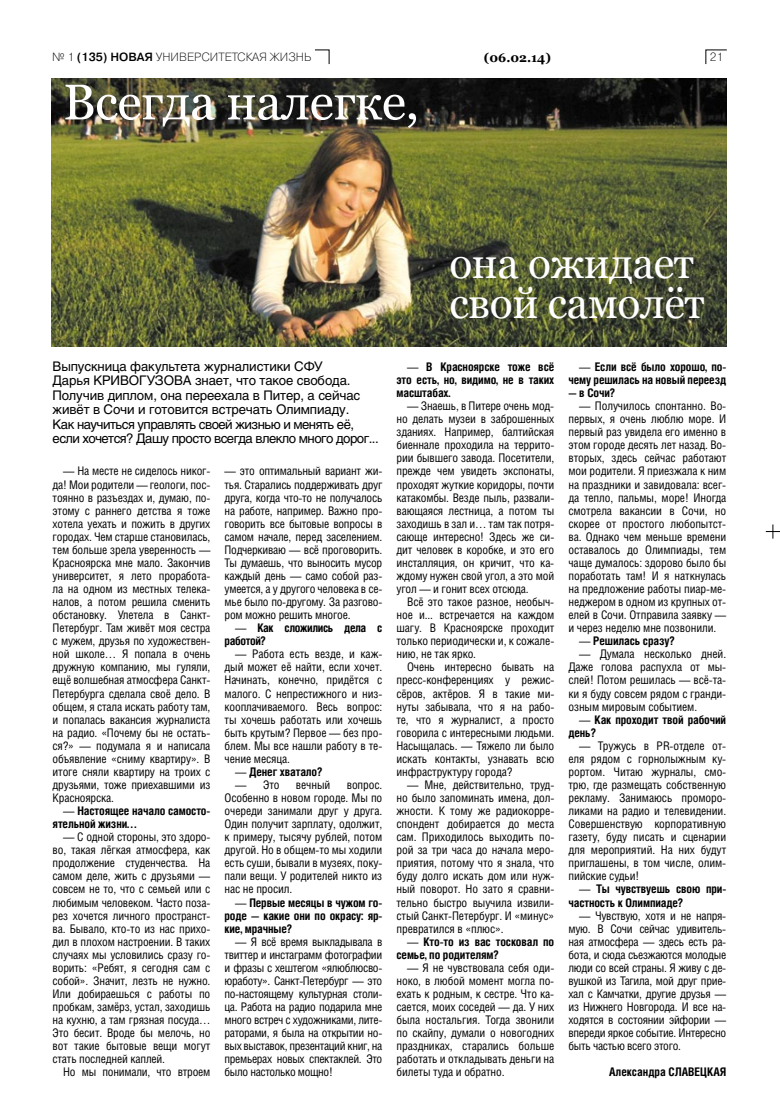
<style>
.page{position:relative;width:780px;height:1095px;background:#fff}
.page>*{position:absolute;margin:0;border:0;box-sizing:border-box;transform-origin:0 0}
.t1{font:50px "Georgia";letter-spacing:-.01em;color:#fff}
.t2{font:42.5px/40px "Georgia";letter-spacing:-.01em;color:#fff}
.t3{font:13.12px/14.5px "Helios C";letter-spacing:-.01em;color:#000}
.t4{font:700 12.5px "Georgia";color:#000}
.t5{font:11.88px/13.1px "Helios Cond C";letter-spacing:-.01em;color:#000;text-align:justify}
.t6{font:700 11.88px/13px "Helios Cond C";letter-spacing:-.01em;color:#000}
.t7{font:11.88px "Pragmatica Light C";color:#000}
.t8{font:700 11.88px/13.1px "Helios Cond C";letter-spacing:-.03em;color:#000}
.s1{font-weight:700}
.s2{font-weight:400}
</style>
<div class="page">
<img style="left:52px;top:79px;width:674px;height:268px">
<svg style="left:315px;top:49px;width:15px;height:15px"></svg>
<svg style="left:765px;top:524px;width:15px;height:15px"></svg>
<svg style="left:705px;top:49px;width:22px;height:16px"></svg>
<p class="t7" style="left:52px;top:51px;width:260px">№ 1 <span class="s1">(135) НОВАЯ</span> УНИВЕРСИТЕТСКАЯ ЖИЗНЬ</p>
<p class="t4" style="left:484px;top:49px;width:69px">(06.02.14)</p>
<p class="t7" style="left:709px;top:51px;width:15px">21</p>
<h1 class="t1" style="left:63px;top:72px;width:357px">Всегда налегке,</h1>
<h2 class="t2" style="left:449px;top:244px;width:257px">она ожидает свой самолёт</h2>
<p class="t3" style="left:53px;top:359px;width:327px">Выпускница факультета журналистики СФУ<br>Дарья КРИВОГУЗОВА знает, что такое свобода.<br>Получив диплом, она переехала в Питер, а сейчас живёт в Сочи и готовится встречать Олимпиаду.<br>Как научиться управлять своей жизнью и менять её, если хочется? Дашу просто всегда влекло много дорог...</p>
<p class="t5" style="left:53px;top:464px;width:159px;text-indent:11px">— На месте не сиделось никог&shy;да! Мои родители — геологи, пос&shy;тоянно в разъездах и, думаю, по&shy;этому с раннего детства я тоже хотела уехать и пожить в других городах. Чем старше становилась, тем больше зрела уверенность — Красноярска мне мало. Закончив университет, я лето проработа&shy;ла на одном из местных телека&shy;налов, а потом решила сменить обстановку. Улетела в Санкт-Петербург. Там живёт моя сестра с мужем, друзья по художествен&shy;ной школе… Я попала в очень дружную компанию, мы гуляли, ещё волшебная атмосфера Санкт-Петербурга сделала своё дело. В общем, я стала искать работу там, и попалась вакансия журналиста на радио. «Почему бы не остать&shy;ся?» — подумала я и написала объявление «сниму квартиру». В итоге сняли квартиру на троих с друзьями, тоже приехавшими из Красноярска.</p>
<p class="t6" style="left:53px;top:804px;width:159px;text-indent:11px"><span class="s2">—</span> Настоящее начало самосто&shy;ятельной жизни…</p>
<p class="t5" style="left:53px;top:830px;width:159px;text-indent:11px">— С одной стороны, это здоро&shy;во, такая лёгкая атмосфера, как продолжение студенчества. На самом деле, жить с друзьями — совсем не то, что с семьей или с любимым человеком. Часто поза&shy;рез хочется личного пространст&shy;ва. Бывало, кто-то из нас прихо&shy;дил в плохом настроении. В таких случаях мы условились сразу го&shy;ворить: «Ребят, я сегодня сам с собой». Значит, лезть не нужно.<br>Или добираешься с работы по пробкам, замёрз, устал, заходишь на кухню, а там грязная посуда… Это бесит. Вроде бы мелочь, но вот такие бытовые вещи могут стать последней каплей.</p>
<p class="t5" style="left:63px;top:1065px;width:149px">Но мы понимали, что втроем</p>
<p class="t5" style="left:224px;top:464px;width:159px">— это оптимальный вариант жи&shy;тья. Старались поддерживать друг друга, когда что-то не получалось на работе, например. Важно про&shy;говорить все бытовые вопросы в самом начале, перед заселением.<br>Подчеркиваю — всё проговорить.<br>Ты думаешь, что выносить мусор каждый день — само собой раз&shy;умеется, а у другого человека в се&shy;мье было по-другому. За разгово&shy;ром можно решить многое.</p>
<p class="t8" style="left:224px;top:621px;width:159px;text-indent:11px"><span class="s2">—</span> Как сложились дела с работой?</p>
<p class="t5" style="left:224px;top:647px;width:159px;text-indent:11px">— Работа есть везде, и каж&shy;дый может её найти, если хочет.<br>Начинать, конечно, придётся с малого. С непрестижного и низ&shy;кооплачиваемого. Весь вопрос: ты хочешь работать или хочешь быть крутым? Первое — без про&shy;блем. Мы все нашли работу в те&shy;чение месяца.</p>
<p class="t6" style="left:235px;top:765px;width:89px"><span class="s2">—</span> Денег хватало?</p>
<p class="t5" style="left:235px;top:778px;width:46px">— Это</p>
<p class="t5" style="left:296px;top:778px;width:36px">вечный</p>
<p class="t5" style="left:224px;top:778px;width:159px;text-indent:122px">вопрос.<br>Особенно в новом городе. Мы по очереди занимали друг у друга.<br>Один получит зарплату, одолжит, к примеру, тысячу рублей, потом другой. Но в общем-то мы ходили есть суши, бывали в музеях, поку&shy;пали вещи. У родителей никто из нас не просил.</p>
<p class="t6" style="left:224px;top:895px;width:159px;text-align:justify;text-indent:11px"><span class="s2">—</span> Первые месяцы в чужом го&shy;роде — какие они по окрасу: яр&shy;кие, мрачные?</p>
<p class="t5" style="left:224px;top:935px;width:159px;text-indent:11px">— Я всё время выкладывала в твиттер и инстаграмм фотографии и фразы с хештегом «ялюблюсво&shy;юработу». Санкт-Петербург — это по-настоящему культурная столи&shy;ца. Работа на радио подарила мне много встреч с художниками, лите&shy;раторами, я была на открытии но&shy;вых выставок, презентаций книг, на премьерах новых спектаклей. Это было настолько мощно!</p>
<p class="t6" style="left:396px;top:360px;width:159px;text-align:justify;text-indent:11px"><span class="s2">—</span> В Красноярске тоже всё это есть, но, видимо, не в таких масштабах.</p>
<p class="t5" style="left:396px;top:399px;width:159px;text-indent:11px">— Знаешь, в Питере очень мод&shy;но делать музеи в заброшенных зданиях. Например, балтийская биеннале проходила на террито&shy;рии бывшего завода. Посетители, прежде чем увидеть экспонаты, проходят жуткие коридоры, почти катакомбы. Везде пыль, развали&shy;вающаяся лестница, а потом ты заходишь в зал и… там так потря&shy;сающе интересно! Здесь же си&shy;дит человек в коробке, и это его инсталляция, он кричит, что ка&shy;ждому нужен свой угол, а это мой угол — и гонит всех отсюда.</p>
<p class="t5" style="left:396px;top:595px;width:159px;text-indent:11px">Всё это такое разное, необыч&shy;ное и... встречается на каждом шагу. В Красноярске проходит только периодически и, к сожале&shy;нию, не так ярко.</p>
<p class="t5" style="left:396px;top:660px;width:159px;text-indent:11px">Очень интересно бывать на пресс-конференциях у режис&shy;сёров, актёров. Я в такие ми&shy;нуты забывала, что я на рабо&shy;те, что я журналист, а просто говорила с интересными людьми.<br>Насыщалась. — Тяжело ли было искать контакты, узнавать всю инфраструктуру города?</p>
<p class="t5" style="left:396px;top:778px;width:159px;text-indent:11px">— Мне, действительно, труд&shy;но было запоминать имена, дол&shy;жности. К тому же радиокорре&shy;спондент добирается до места сам. Приходилось выходить по&shy;рой за три часа до начала меро&shy;приятия, потому что я знала, что буду долго искать дом или нуж&shy;ный поворот. Но зато я сравни&shy;тельно быстро выучила извили&shy;стый Санкт-Петербург. И «минус» превратился в «плюс».</p>
<p class="t6" style="left:396px;top:935px;width:159px;text-indent:11px"><span class="s2">—</span> Кто-то из вас тосковал по семье, по родителям?</p>
<p class="t5" style="left:396px;top:961px;width:159px;text-indent:11px">— Я не чувствовала себя оди&shy;ноко, в любой момент могла по&shy;ехать к родным, к сестре. Что ка&shy;сается, моих соседей — да. У них была ностальгия. Тогда звонили по скайпу, думали о новогодних праздниках, старались больше работать и откладывать деньги на билеты туда и обратно.</p>
<p class="t6" style="left:568px;top:360px;width:159px;text-align:right"><span class="s2">—</span> Если всё было хорошо, по&shy;чему решилась на новый переезд</p>
<p class="t6" style="left:568px;top:386px;width:48px">— в Сочи?</p>
<p class="t5" style="left:568px;top:399px;width:159px;text-indent:11px">— Получилось спонтанно. Во&shy;первых, я очень люблю море. И первый раз увидела его именно в этом городе десять лет назад. Во&shy;вторых, здесь сейчас работают мои родители. Я приезжала к ним на праздники и завидовала: всег&shy;да тепло, пальмы, море! Иногда смотрела вакансии в Сочи, но скорее от простого любопытст&shy;ва. Однако чем меньше времени оставалось до Олимпиады, тем чаще думалось: здорово было бы поработать там! И я наткнулась на предложение работы пиар-ме&shy;неджером в одном из крупных от&shy;елей в Сочи. Отправила заявку — и через неделю мне позвонили.</p>
<p class="t6" style="left:579px;top:634px;width:97px"><span class="s2">—</span> Решилась сразу?</p>
<p class="t5" style="left:568px;top:647px;width:159px;text-indent:11px">— Думала несколько дней.<br>Даже голова распухла от мы&shy;слей! Потом решилась — всё-та&shy;ки я буду совсем рядом с гранди&shy;озным мировым событием.</p>
<p class="t6" style="left:568px;top:712px;width:159px;text-indent:11px"><span class="s2">—</span> Как проходит твой рабочий день?</p>
<p class="t5" style="left:568px;top:739px;width:159px;text-indent:11px">— Тружусь в PR-отделе от&shy;еля рядом с горнолыжным ку&shy;рортом. Читаю журналы, смо&shy;трю, где размещать собственную рекламу. Занимаюсь проморо&shy;ликами на радио и телевидении.<br>Совершенствую корпоративную газету, буду писать и сценарии для мероприятий. На них будут приглашены, в том числе, олим&shy;пийские судьи!</p>
<p class="t6" style="left:568px;top:882px;width:159px;text-indent:11px"><span class="s2">—</span> Ты чувствуешь свою при&shy;частность к Олимпиаде?</p>
<p class="t5" style="left:568px;top:909px;width:159px;text-indent:11px">— Чувствую, хотя и не напря&shy;мую. В Сочи сейчас удивитель&shy;ная атмосфера — здесь есть ра&shy;бота, и сюда съезжаются молодые люди со всей страны. Я живу с де&shy;вушкой из Тагила, мой друг прие&shy;хал с Камчатки, другие друзья — из Нижнего Новгорода. И все на&shy;ходятся в состоянии эйфории — впереди яркое событие. Интересно быть частью всего этого.</p>
<p class="t6" style="left:609px;top:1065px;width:67px">Александра СЛАВЕ</p>
<p class="t6" style="left:700px;top:1065px;width:28px">ЦКАЯ</p>
</div>
